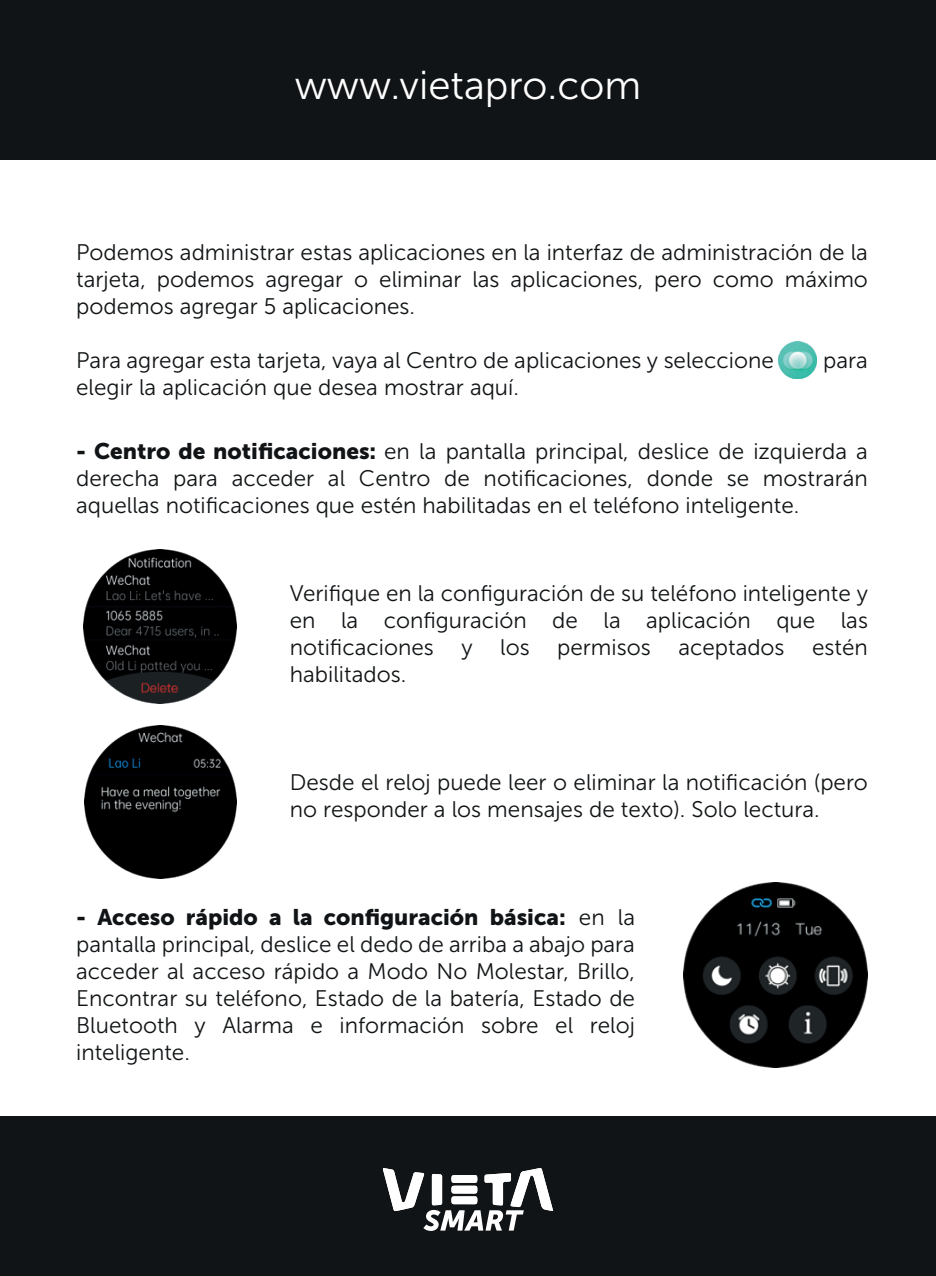
<style>
.page{position:relative;width:936px;height:1276px;background:#fff}
.page>*{position:absolute;margin:0;border:0;box-sizing:border-box;transform-origin:0 0}
.t1{font:40.2px "Museo Sans 300";color:#fff}
.t2{font:22.5px/27px "Museo Sans 300";color:#111416;text-align:justify}
.t3{font:22.5px "Museo Sans 900";color:#111416}
.s1{font-family:"Museo Sans 900"}
.s2{font-family:"Museo Sans 300"}
</style>
<div class="page">
<div style="left:0;top:1116px;width:935px;height:160px;background:#111416"></div>
<div style="left:0;top:0;width:935px;height:160px;background:#111416"></div>
<svg style="left:382px;top:1168px;width:171px;height:63px"></svg>
<img style="left:83px;top:550px;width:154px;height:153px">
<img style="left:84px;top:725px;width:153px;height:153px">
<img style="left:683px;top:883px;width:184px;height:184px">
<img style="left:778px;top:341px;width:38px;height:38px">
<h1 class="t1" style="left:294px;top:64px;width:348px">www.vietapro.com</h1>
<p class="t2" style="left:76px;top:239px;width:793px">Podemos administrar estas aplicaciones en la interfaz de administración de la tarjeta, podemos agregar o eliminar las aplicaciones, pero como máximo podemos agregar 5 aplicaciones.</p>
<p class="t2" style="left:76px;top:347px;width:699px">Para agregar esta tarjeta, vaya al Centro de aplicaciones y seleccione</p>
<p class="t2" style="left:823px;top:347px;width:46px">para</p>
<p class="t2" style="left:76px;top:374px;width:444px">elegir la aplicación que desea mostrar aquí.</p>
<p class="t2" style="left:76px;top:437px;width:793px"><span class="s1">- Centro de notificaciones:</span> en la pantalla principal, deslice de izquierda a derecha para acceder al Centro de notificaciones, donde se mostrarán aquellas notificaciones que estén habilitadas en el teléfono inteligente.</p>
<p class="t2" style="left:290px;top:580px;width:579px">Verifique en la configuración de su teléfono inteligente y en la configuración de la aplicación que las notificaciones y los permisos aceptados estén habilitados.</p>
<p class="t2" style="left:290px;top:768px;width:579px">Desde el reloj puede leer o eliminar la notificación (pero no responder a los mensajes de texto). Solo lectura.</p>
<p class="t3" style="left:76px;top:904px;width:560px">- Acceso rápido a la configuración básica: <span class="s2">en la</span></p>
<p class="t2" style="left:76px;top:931px;width:560px">pantalla principal, deslice el dedo de arriba a abajo para acceder al acceso rápido a Modo No Molestar, Brillo, Encontrar su teléfono, Estado de la batería, Estado de Bluetooth y Alarma e información sobre el reloj inteligente.</p>
</div>
